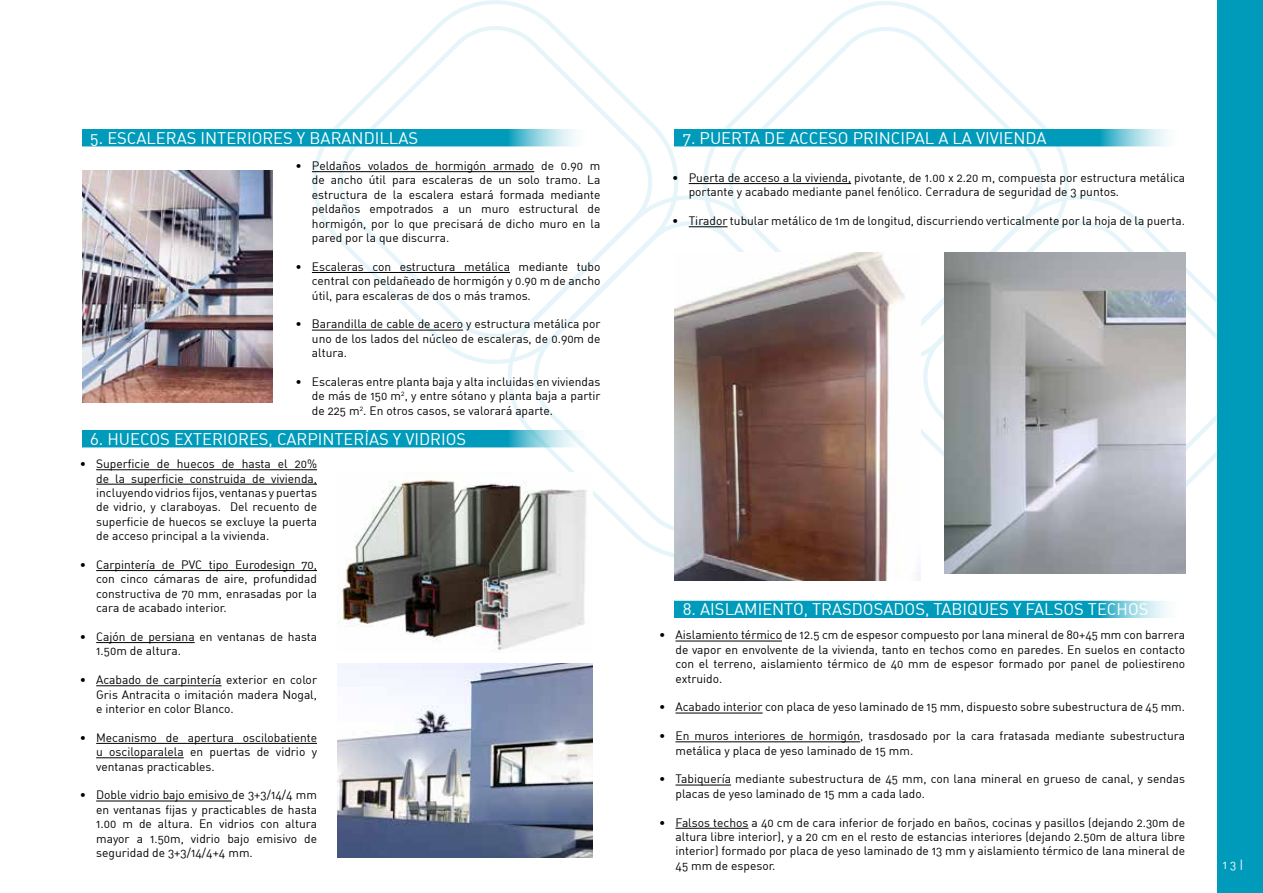
<style>
.page{position:relative;width:1263px;height:893px;background:#fff}
.page>*{position:absolute;margin:0;border:0;box-sizing:border-box;transform-origin:0 0}
.t1{font:16.5px "DIN Regular Alternate";color:#fff}
.t2{font:12px/14.4px "DIN Regular Alternate";color:#000;text-align:justify}
.t3{font:12px "DIN Regular Alternate";color:#fff}
</style>
<div class="page">
<div style="left:1217px;top:0;width:46px;height:893px;background:#009bba"></div>
<svg style="left:311px;top:0;width:906px;height:561px"></svg>
<svg style="left:82px;top:129px;width:511px;height:17px;background:#1ca6c1"></svg>
<svg style="left:82px;top:430px;width:511px;height:17px;background:#1ba5c1"></svg>
<svg style="left:675px;top:129px;width:510px;height:17px;background:#1ca5c1"></svg>
<hr style="left:312px;top:171px;width:222px;height:1px;background:#000">
<hr style="left:312px;top:272px;width:198px;height:1px;background:#000">
<hr style="left:312px;top:330px;width:151px;height:1px;background:#000">
<hr style="left:96px;top:469px;width:221px;height:1px;background:#000">
<hr style="left:96px;top:484px;width:221px;height:1px;background:#000">
<hr style="left:96px;top:570px;width:221px;height:1px;background:#000">
<hr style="left:96px;top:642px;width:99px;height:1px;background:#000">
<hr style="left:96px;top:685px;width:126px;height:1px;background:#000">
<hr style="left:96px;top:743px;width:221px;height:1px;background:#000">
<hr style="left:96px;top:757px;width:88px;height:1px;background:#000">
<hr style="left:96px;top:801px;width:136px;height:1px;background:#000">
<hr style="left:689px;top:183px;width:162px;height:1px;background:#000">
<hr style="left:689px;top:226px;width:38px;height:1px;background:#000">
<hr style="left:675px;top:641px;width:107px;height:1px;background:#000">
<hr style="left:675px;top:713px;width:88px;height:1px;background:#000">
<hr style="left:675px;top:741px;width:185px;height:1px;background:#000">
<hr style="left:675px;top:785px;width:56px;height:1px;background:#000">
<hr style="left:675px;top:828px;width:73px;height:1px;background:#000">
<img style="left:82px;top:170px;width:190px;height:232px">
<img style="left:337px;top:472px;width:256px;height:178px">
<img style="left:337px;top:663px;width:256px;height:194px">
<img style="left:675px;top:252px;width:246px;height:328px">
<svg style="left:675px;top:601px;width:492px;height:17px;background:#14a2bf"></svg>
<img style="left:944px;top:252px;width:241px;height:321px">
<h1 class="t1" style="left:90px;top:128px;width:329px">5. ESCALERAS INTERIORES Y BARANDILLAS</h1>
<p class="t2" style="left:312px;top:158px;width:290px;text-indent:-16px">• Peldaños volados de hormigón armado de 0.90 m de ancho útil para escaleras de un solo tramo. La estructura de la escalera estará formada mediante peldaños empotrados a un muro estructural de hormigón, por lo que precisará de dicho muro en la pared por la que discurra.</p>
<p class="t2" style="left:312px;top:259px;width:290px;text-indent:-16px">• Escaleras con estructura metálica mediante tubo central con peldañeado de hormigón y 0.90 m de ancho útil, para escaleras de dos o más tramos.</p>
<p class="t2" style="left:312px;top:317px;width:290px;text-indent:-16px">• Barandilla de cable de acero y estructura metálica por uno de los lados del núcleo de escaleras, de 0.90m de altura.</p>
<p class="t2" style="left:312px;top:374px;width:290px;text-indent:-16px">• Escaleras entre planta baja y alta incluidas en viviendas de más de 150 m<sup>2</sup>, y entre sótano y planta baja a partir de 225 m<sup>2</sup>. En otros casos, se valorará aparte.</p>
<h1 class="t1" style="left:90px;top:429px;width:377px">6. HUECOS EXTERIORES, CARPINTERÍAS Y VIDRIOS</h1>
<p class="t2" style="left:96px;top:456px;width:222px;text-indent:-16px">• Superficie de huecos de hasta el 20% de la superficie construida de vivienda, incluyendo vidrios fijos, ventanas y puertas de vidrio, y claraboyas. Del recuento de superficie de huecos se excluye la puerta de acceso principal a la vivienda.</p>
<p class="t2" style="left:96px;top:557px;width:222px;text-indent:-16px">• Carpintería de PVC tipo Eurodesign 70, con cinco cámaras de aire, profundidad constructiva de 70 mm, enrasadas por la cara de acabado interior.</p>
<p class="t2" style="left:96px;top:629px;width:222px;text-indent:-16px">• Cajón de persiana en ventanas de hasta<br>1.50m de altura.</p>
<p class="t2" style="left:96px;top:672px;width:222px;text-indent:-16px">• Acabado de carpintería exterior en color Gris Antracita o imitación madera Nogal, e interior en color Blanco.</p>
<p class="t2" style="left:96px;top:730px;width:222px;text-indent:-16px">• Mecanismo de apertura oscilobatiente u osciloparalela en puertas de vidrio y ventanas practicables.</p>
<p class="t2" style="left:96px;top:788px;width:222px;text-indent:-16px">• Doble vidrio bajo emisivo de 3+3/14/4 mm en ventanas fijas y practicables de hasta 1.00 m de altura. En vidrios con altura mayor a 1.50m, vidrio bajo emisivo de seguridad de 3+3/14/4+4 mm.</p>
<h1 class="t1" style="left:683px;top:128px;width:365px">7. PUERTA DE ACCESO PRINCIPAL A LA VIVIENDA</h1>
<p class="t2" style="left:689px;top:170px;width:498px;text-indent:-16px">• Puerta de acceso a la vivienda, pivotante, de 1.00 x 2.20 m, compuesta por estructura metálica portante y acabado mediante panel fenólico. Cerradura de seguridad de 3 puntos.</p>
<p class="t2" style="left:672px;top:213px;width:514px">• Tirador tubular metálico de 1m de longitud, discurriendo verticalmente por la hoja de la puerta.</p>
<h1 class="t1" style="left:683px;top:599px;width:467px">8. AISLAMIENTO, TRASDOSADOS, TABIQUES Y FALSOS TECHOS</h1>
<p class="t2" style="left:675px;top:628px;width:511px;text-indent:-16px">• Aislamiento térmico de 12.5 cm de espesor compuesto por lana mineral de 80+45 mm con barrera de vapor en envolvente de la vivienda, tanto en techos como en paredes. En suelos en contacto con el terreno, aislamiento térmico de 40 mm de espesor formado por panel de poliestireno extruido.</p>
<p class="t2" style="left:659px;top:700px;width:528px">• Acabado interior con placa de yeso laminado de 15 mm, dispuesto sobre subestructura de 45 mm.</p>
<p class="t2" style="left:675px;top:728px;width:511px;text-indent:-16px">• En muros interiores de hormigón, trasdosado por la cara fratasada mediante subestructura metálica y placa de yeso laminado de 15 mm.</p>
<p class="t2" style="left:675px;top:772px;width:511px;text-indent:-16px">• Tabiquería mediante subestructura de 45 mm, con lana mineral en grueso de canal, y sendas placas de yeso laminado de 15 mm a cada lado.</p>
<p class="t2" style="left:675px;top:815px;width:511px;text-indent:-16px">• Falsos techos a 40 cm de cara inferior de forjado en baños, cocinas y pasillos (dejando 2.30m de altura libre interior), y a 20 cm en el resto de estancias interiores (dejando 2.50m de altura libre interior) formado por placa de yeso laminado de 13 mm y aislamiento térmico de lana mineral de 45 mm de espesor.</p>
<p class="t3" style="left:1223px;top:857px;width:22px">13|</p>
</div>
